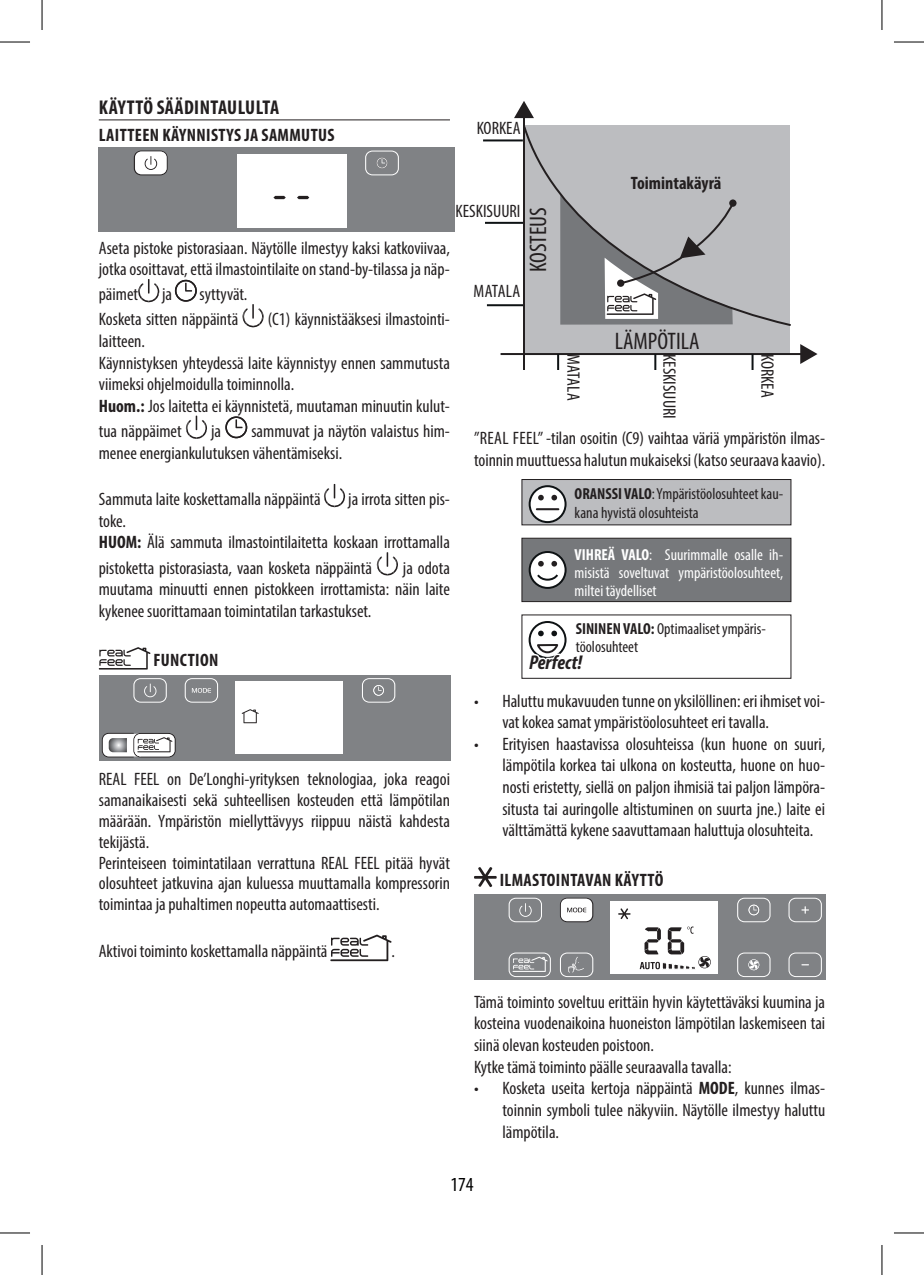
<style>
.page{position:relative;width:924px;height:1275px;background:#fff}
.page>*{position:absolute;margin:0;border:0;box-sizing:border-box;transform-origin:0 0}
.t1{font:condensed 24px "Myriad Pro";color:#231f20}
.t2{font:italic 700 condensed 20px "Myriad Pro";color:#231f20}
.t3{font:700 condensed 20px "Myriad Pro";letter-spacing:.02em;color:#231f20}
.t4{font:condensed 20px "Myriad Pro";color:#000}
.t5{font:condensed 18px/21.6px "Myriad Pro";color:#231f20}
.testo_par{font:700 condensed 18px "Myriad Pro";letter-spacing:.02em;color:#231f20}
.testo_par-2{font:700 condensed 18px "Myriad Pro";color:#231f20}
.t6{font:condensed 16px/19.2px "Myriad Pro";color:#231f20}
.t7{font:condensed 16px/18px "Myriad Pro";color:#fff;text-align:justify}
.s1{font-weight:700}
</style>
<div class="page">
<hr style="left:99px;top:119px;width:351px;height:1px;background:#231f20">
<div style="left:99px;top:147px;width:355px;height:85px;background:#808285"></div>
<div style="left:237px;top:154px;width:109px;height:74px;background:#fff"></div>
<svg style="left:273px;top:196px;width:12px;height:3px"></svg>
<svg style="left:297px;top:196px;width:12px;height:3px"></svg>
<svg style="left:134px;top:151px;width:33px;height:24px"></svg>
<svg style="left:365px;top:151px;width:34px;height:24px"></svg>
<svg style="left:138px;top:279px;width:21px;height:23px"></svg>
<svg style="left:175px;top:280px;width:22px;height:22px"></svg>
<svg style="left:242px;top:304px;width:21px;height:23px"></svg>
<svg style="left:186px;top:415px;width:21px;height:24px"></svg>
<svg style="left:225px;top:416px;width:22px;height:22px"></svg>
<svg style="left:324px;top:484px;width:21px;height:23px"></svg>
<svg style="left:376px;top:552px;width:22px;height:23px"></svg>
<svg style="left:99px;top:647px;width:51px;height:22px"></svg>
<div style="left:99px;top:675px;width:351px;height:85px;background:#808285"></div>
<div style="left:235px;top:681px;width:108px;height:73px;background:#fff"></div>
<svg style="left:185px;top:678px;width:33px;height:24px"></svg>
<svg style="left:133px;top:678px;width:34px;height:24px"></svg>
<svg style="left:362px;top:678px;width:33px;height:24px"></svg>
<svg style="left:102px;top:733px;width:73px;height:24px;background:#c7c7c7"></svg>
<svg style="left:241px;top:709px;width:17px;height:14px"></svg>
<svg style="left:330px;top:934px;width:61px;height:27px"></svg>
<hr style="left:486px;top:304px;width:40px;height:2px;background:#0e1214">
<hr style="left:485px;top:222px;width:39px;height:2px;background:#0e1214">
<hr style="left:483px;top:139px;width:39px;height:2px;background:#0e1214">
<div style="left:524px;top:125px;width:265px;height:228px;background:#bcbdc0"></div>
<hr style="left:522px;top:115px;width:2px;height:254px;background:#231f20">
<svg style="left:514px;top:101px;width:19px;height:17px"></svg>
<hr style="left:500px;top:353px;width:302px;height:2px;background:#231f20">
<svg style="left:800px;top:344px;width:17px;height:20px"></svg>
<svg style="left:521px;top:124px;width:270px;height:203px"></svg>
<svg style="left:557px;top:354px;width:2px;height:15px"></svg>
<svg style="left:654px;top:354px;width:2px;height:15px"></svg>
<svg style="left:751px;top:354px;width:2px;height:15px"></svg>
<div style="left:728px;top:199px;width:8px;height:8px;background:#231f20;border-radius:50%"></div>
<svg style="left:560px;top:195px;width:175px;height:130px"></svg>
<div style="left:521px;top:538px;width:270px;height:64px;background:#76787b;border:1px solid #231f20"></div>
<div style="left:521px;top:479px;width:270px;height:46px;background:#bcbdc0;border:1px solid #231f20"></div>
<svg style="left:529px;top:486px;width:36px;height:36px"></svg>
<div style="left:528px;top:485px;width:38px;height:38px;border:2px solid #0e1214;border-radius:50%"></div>
<svg style="left:538px;top:495px;width:5px;height:5px"></svg>
<svg style="left:551px;top:495px;width:6px;height:5px"></svg>
<hr style="left:535px;top:508px;width:24px;height:2px;background:#231f20">
<svg style="left:529px;top:552px;width:36px;height:36px"></svg>
<div style="left:528px;top:551px;width:38px;height:38px;border:2px solid #0e1214;border-radius:50%"></div>
<svg style="left:535px;top:572px;width:24px;height:9px"></svg>
<div style="left:528px;top:621px;width:38px;height:38px;border:2px solid #0e1214;border-radius:50%"></div>
<svg style="left:538px;top:630px;width:5px;height:6px"></svg>
<svg style="left:551px;top:630px;width:6px;height:6px"></svg>
<svg style="left:528px;top:642px;width:54px;height:26px"></svg>
<svg style="left:538px;top:561px;width:5px;height:5px"></svg>
<svg style="left:551px;top:561px;width:6px;height:5px"></svg>
<div style="left:521px;top:614px;width:270px;height:65px;border:1px solid #231f20"></div>
<svg style="left:474px;top:867px;width:22px;height:20px"></svg>
<div style="left:474px;top:894px;width:351px;height:86px;background:#808285"></div>
<div style="left:610px;top:901px;width:108px;height:72px;background:#fff"></div>
<svg style="left:560px;top:897px;width:33px;height:25px"></svg>
<svg style="left:560px;top:952px;width:33px;height:25px"></svg>
<svg style="left:508px;top:897px;width:33px;height:25px"></svg>
<svg style="left:737px;top:897px;width:33px;height:25px"></svg>
<svg style="left:788px;top:897px;width:33px;height:25px"></svg>
<svg style="left:788px;top:952px;width:33px;height:25px"></svg>
<svg style="left:737px;top:952px;width:33px;height:25px"></svg>
<svg style="left:508px;top:952px;width:42px;height:25px"></svg>
<svg style="left:618px;top:908px;width:12px;height:11px"></svg>
<svg style="left:639px;top:926px;width:71px;height:43px"></svg>
<hr style="left:0;top:42px;width:30px;height:1px;background:#000">
<hr style="left:893px;top:42px;width:30px;height:1px;background:#000">
<hr style="left:0;top:1232px;width:30px;height:1px;background:#000">
<hr style="left:893px;top:1232px;width:30px;height:1px;background:#000">
<hr style="left:42px;top:0;width:1px;height:30px;background:#000">
<hr style="left:42px;top:1245px;width:1px;height:30px;background:#000">
<hr style="left:881px;top:0;width:1px;height:30px;background:#000">
<hr style="left:881px;top:1245px;width:1px;height:30px;background:#000">
<p class="t3" style="left:99px;top:95px;width:182px">KÄYTTÖ SÄÄDINTAULULTA</p>
<p class="testo_par" style="left:99px;top:124px;width:237px">LAITTEEN KÄYNNISTYS JA SAMMUTUS</p>
<p class="t5" style="left:476px;top:116px;width:45px">KORKEA</p>
<p class="testo_par-2" style="left:630px;top:171px;width:92px">Toimintakäyrä</p>
<p class="t5" style="left:455px;top:199px;width:66px">KESKISUURI</p>
<p class="t1" style="left:523px;top:272px;width:67px;rotate:-90deg">KOSTEUS</p>
<p class="t5" style="left:99px;top:237px;width:352px">Aseta pistoke pistorasiaan. Näytölle ilmestyy kaksi katkoviivaa, jotka osoittavat, että ilmastointilaite on stand-by-tilassa ja näp-</p>
<p class="t5" style="left:99px;top:283px;width:41px">päimet</p>
<p class="t5" style="left:162px;top:283px;width:11px">ja</p>
<p class="t5" style="left:199px;top:283px;width:49px">syttyvät.</p>
<p class="t5" style="left:99px;top:308px;width:141px">Kosketa sitten näppäintä</p>
<p class="t5" style="left:268px;top:308px;width:183px">(C1) käynnistääksesi ilmastointi-</p>
<p class="t5" style="left:99px;top:330px;width:48px">laitteen.</p>
<p class="t5" style="left:99px;top:352px;width:352px">Käynnistyksen yhteydessä laite käynnistyy ennen sammutusta viimeksi ohjelmoidulla toiminnolla.</p>
<p class="t5" style="left:99px;top:393px;width:352px;line-height:25px"><span class="s1">Huom.:</span> Jos laitetta ei käynnistetä, muutaman minuutin kulut&shy;tua näppäimet</p>
<p class="t5" style="left:473px;top:280px;width:48px">MATALA</p>
<p class="t1" style="left:614px;top:326px;width:86px">LÄMPÖTILA</p>
<p class="t5" style="left:584px;top:354px;width:48px;rotate:90deg">MATALA</p>
<p class="t5" style="left:680px;top:354px;width:66px;rotate:90deg">KESKISUURI</p>
<p class="t5" style="left:778px;top:354px;width:45px;rotate:90deg">KORKEA</p>
<p class="t5" style="left:99px;top:420px;width:352px;text-indent:152px">sammuvat ja näytön valaistus him&shy;menee energiankulutuksen vähentämiseksi.</p>
<p class="t5" style="left:99px;top:488px;width:223px">Sammuta laite koskettamalla näppäintä</p>
<p class="t5" style="left:348px;top:488px;width:103px">ja irrota sitten pis-</p>
<p class="t5" style="left:99px;top:510px;width:29px">toke.</p>
<p class="t5" style="left:99px;top:530px;width:352px;line-height:25px"><span class="s1">HUOM:</span> Älä sammuta ilmastointilaitetta koskaan irrottamalla pistoketta pistorasiasta, vaan kosketa näppäintä</p>
<p class="t5" style="left:211px;top:420px;width:11px">ja</p>
<p class="t5" style="left:474px;top:427px;width:352px">”REAL FEEL” -tilan osoitin (C9) vaihtaa väriä ympäristön ilmas&shy;toinnin muuttuessa halutun mukaiseksi (katso seuraava kaavio).</p>
<p class="t6" style="left:574px;top:484px;width:210px"><span class="s1">ORANSSI VALO</span>: Ympäristöolosuhteet kau&shy;kana hyvistä olosuhteista</p>
<p class="t7" style="left:574px;top:545px;width:210px"><span class="s1">VIHREÄ VALO</span>: Suurimmalle osalle ih&shy;misistä soveltuvat ympäristöolosuhteet, miltei täydelliset</p>
<p class="t6" style="left:575px;top:619px;width:191px;line-height:18px"><span class="s1">SININEN VALO:</span> Optimaaliset ympäris&shy;töolosuhteet</p>
<p class="t5" style="left:99px;top:556px;width:352px;text-align:justify;text-indent:304px">ja odota muutama minuutti ennen pistokkeen irrottamista: näin laite kykenee suorittamaan toimintatilan tarkastukset.</p>
<p class="testo_par" style="left:153px;top:649px;width:66px">FUNCTION</p>
<p class="t2" style="left:145px;top:569px;width:54px">Perfect!</p>
<p class="t2" style="left:145px;top:650px;width:54px">Perfect!</p>
<p class="t2" style="left:529px;top:650px;width:54px">Perfect!</p>
<p class="t5" style="left:502px;top:689px;width:324px;text-indent:-28px">• Haluttu mukavuuden tunne on yksilöllinen: eri ihmiset voi&shy;vat kokea samat ympäristöolosuhteet eri tavalla.</p>
<p class="t5" style="left:502px;top:733px;width:324px;text-align:justify;text-indent:-28px">• Erityisen haastavissa olosuhteissa (kun huone on suuri, lämpötila korkea tai ulkona on kosteutta, huone on huo&shy;nosti eristetty, siellä on paljon ihmisiä tai paljon lämpöra&shy;situsta tai auringolle altistuminen on suurta jne.) laite ei välttämättä kykene saavuttamaan haluttuja olosuhteita.</p>
<p class="testo_par" style="left:499px;top:868px;width:165px">ILMASTOINTAVAN KÄYTTÖ</p>
<p class="t5" style="left:99px;top:769px;width:352px;line-height:20.8px;text-align:justify">REAL FEEL on De’Longhi-yrityksen teknologiaa, joka reagoi samanaikaisesti sekä suhteellisen kosteuden että lämpötilan määrään. Ympäristön miellyttävyys riippuu näistä kahdesta tekijästä.</p>
<p class="t5" style="left:99px;top:852px;width:352px;line-height:20.8px;text-align:justify">Perinteiseen toimintatilaan verrattuna REAL FEEL pitää hyvät olosuhteet jatkuvina ajan kuluessa muuttamalla kompressorin toimintaa ja puhaltimen nopeutta automaattisesti.</p>
<p class="t5" style="left:99px;top:940px;width:230px">Aktivoi toiminto koskettamalla näppäintä</p>
<p class="t5" style="left:391px;top:940px;width:5px">.</p>
<p class="t5" style="left:474px;top:991px;width:352px;text-align:justify">Tämä toiminto soveltuu erittäin hyvin käytettäväksi kuumina ja kosteina vuodenaikoina huoneiston lämpötilan laskemiseen tai siinä olevan kosteuden poistoon.</p>
<p class="t5" style="left:474px;top:1055px;width:259px">Kytke tämä toiminto päälle seuraavalla tavalla:</p>
<p class="t5" style="left:502px;top:1077px;width:324px;text-align:justify;text-indent:-28px">• Kosketa useita kertoja näppäintä <span class="s1">MODE</span>, kunnes ilmas&shy;toinnin symboli tulee näkyviin. Näytölle ilmestyy haluttu lämpötila.</p>
<p class="t4" style="left:450px;top:1172px;width:25px">174</p>
</div>
